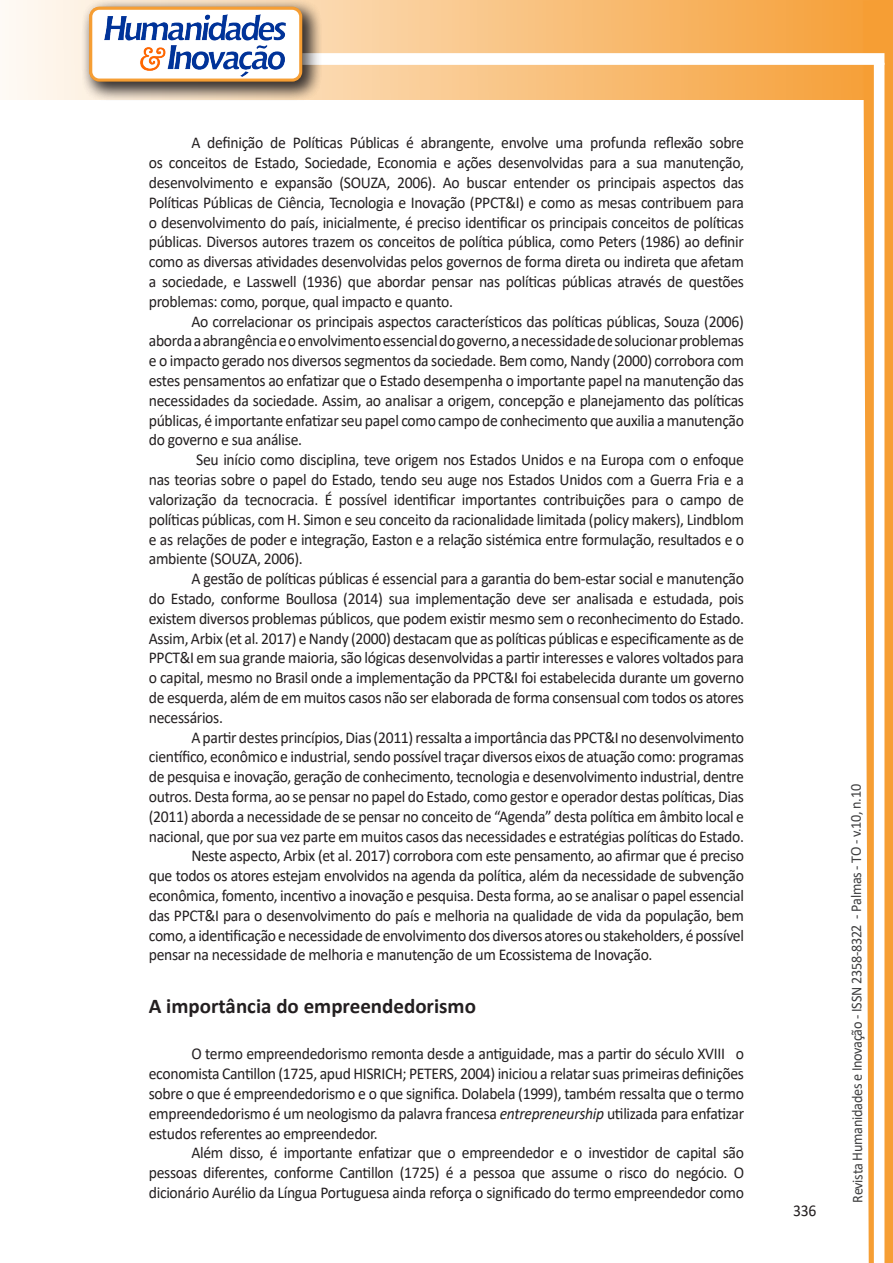
<style>
.page{position:relative;width:893px;height:1263px;background:#fff}
.page>*{position:absolute;margin:0;border:0;box-sizing:border-box;transform-origin:0 0}
.Titulo_2{font:700 21px "Calibri";color:#231f20}
.texto{font:16.5px/19.8px "Calibri";letter-spacing:-.02em;color:#231f20;text-align:justify;scale:.95 1}
.t1{font:15px "Calibri";letter-spacing:-.025em;color:#3e3e3f;scale:.95 1}
.s1{font-style:italic}
</style>
<div class="page">
<svg style="left:5px;top:0;width:858px;height:100px;background:#f9c484"></svg>
<div style="left:302px;top:53px;width:582px;height:12px;background:#fff;border:2px solid #fff"></div>
<svg style="left:863px;top:0;width:30px;height:1263px"></svg>
<div style="left:81px;top:0;width:241px;height:102px;background:#231f20;opacity:.75"></div>
<div style="left:91px;top:8px;width:210px;height:72px;background:#fff;border-radius:9px"></div>
<img style="left:104px;top:14px;width:181px;height:62px">
<div style="left:89px;top:7px;width:213px;height:75px;border:3px solid #f69e34;border-radius:9px"></div>
<p class="texto" style="left:149px;top:133px;width:628px;text-indent:43px">A definição de Políticas Públicas é abrangente, envolve uma profunda reflexão sobre os conceitos de Estado, Sociedade, Economia e ações desenvolvidas para a sua manutenção, desenvolvimento e expansão (SOUZA, 2006). Ao buscar entender os principais aspectos das Políticas Públicas de Ciência, Tecnologia e Inovação (PPCT&amp;I) e como as mesas contribuem para o desenvolvimento do país, inicialmente, é preciso identificar os principais conceitos de políticas públicas. Diversos autores trazem os conceitos de política pública, como Peters (1986) ao definir como as diversas atividades desenvolvidas pelos governos de forma direta ou indireta que afetam a sociedade, e Lasswell (1936) que abordar pensar nas políticas públicas através de questões problemas: como, porque, qual impacto e quanto.</p>
<p class="texto" style="left:149px;top:311px;width:628px;text-indent:43px">Ao correlacionar os principais aspectos característicos das políticas públicas, Souza (2006) aborda a abrangência e o envolvimento essencial do governo, a necessidade de solucionar problemas e o impacto gerado nos diversos segmentos da sociedade. Bem como, Nandy (2000) corrobora com estes pensamentos ao enfatizar que o Estado desempenha o importante papel na manutenção das necessidades da sociedade. Assim, ao analisar a origem, concepção e planejamento das políticas públicas, é importante enfatizar seu papel como campo de conhecimento que auxilia a manutenção do governo e sua análise.</p>
<p class="texto" style="left:149px;top:449px;width:628px;text-indent:47px">Seu início como disciplina, teve origem nos Estados Unidos e na Europa com o enfoque nas teorias sobre o papel do Estado, tendo seu auge nos Estados Unidos com a Guerra Fria e a valorização da tecnocracia. É possível identificar importantes contribuições para o campo de políticas públicas, com H. Simon e seu conceito da racionalidade limitada (policy makers), Lindblom e as relações de poder e integração, Easton e a relação sistémica entre formulação, resultados e o ambiente (SOUZA, 2006).</p>
<p class="texto" style="left:149px;top:568px;width:628px;text-indent:43px">A gestão de políticas públicas é essencial para a garantia do bem-estar social e manutenção do Estado, conforme Boullosa (2014) sua implementação deve ser analisada e estudada, pois existem diversos problemas públicos, que podem existir mesmo sem o reconhecimento do Estado.<br>Assim, Arbix (et al. 2017) e Nandy (2000) destacam que as políticas públicas e especificamente as de PPCT&amp;I em sua grande maioria, são lógicas desenvolvidas a partir interesses e valores voltados para o capital, mesmo no Brasil onde a implementação da PPCT&amp;I foi estabelecida durante um governo de esquerda, além de em muitos casos não ser elaborada de forma consensual com todos os atores necessários.</p>
<p class="texto" style="left:149px;top:727px;width:628px;text-indent:43px">A partir destes princípios, Dias (2011) ressalta a importância das PPCT&amp;I no desenvolvimento científico, econômico e industrial, sendo possível traçar diversos eixos de atuação como: programas de pesquisa e inovação, geração de conhecimento, tecnologia e desenvolvimento industrial, dentre outros. Desta forma, ao se pensar no papel do Estado, como gestor e operador destas políticas, Dias (2011) aborda a necessidade de se pensar no conceito de “Agenda” desta política em âmbito local e nacional, que por sua vez parte em muitos casos das necessidades e estratégias políticas do Estado.</p>
<p class="texto" style="left:149px;top:845px;width:628px;text-indent:43px">Neste aspecto, Arbix (et al. 2017) corrobora com este pensamento, ao afirmar que é preciso que todos os atores estejam envolvidos na agenda da política, além da necessidade de subvenção econômica, fomento, incentivo a inovação e pesquisa. Desta forma, ao se analisar o papel essencial das PPCT&amp;I para o desenvolvimento do país e melhoria na qualidade de vida da população, bem como, a identificação e necessidade de envolvimento dos diversos atores ou stakeholders, é possível pensar na necessidade de melhoria e manutenção de um Ecossistema de Inovação.</p>
<p class="Titulo_2" style="left:149px;top:991px;width:329px">A importância do empreendedorismo</p>
<p class="texto" style="left:149px;top:1043px;width:628px;text-indent:43px">O termo empreendedorismo remonta desde a antiguidade, mas a partir do século XVIII o economista Cantillon (1725, apud HISRICH; PETERS, 2004) iniciou a relatar suas primeiras definições sobre o que é empreendedorismo e o que significa. Dolabela (1999), também ressalta que o termo empreendedorismo é um neologismo da palavra francesa <span class="s1">entrepreneurship</span> utilizada para enfatizar estudos referentes ao empreendedor.</p>
<p class="texto" style="left:149px;top:1142px;width:628px;text-indent:43px">Além disso, é importante enfatizar que o empreendedor e o investidor de capital são pessoas diferentes, conforme Cantillon (1725) é a pessoa que assume o risco do negócio. O dicionário Aurélio da Língua Portuguesa ainda reforça o significado do termo empreendedor como</p>
<p class="texto" style="left:793px;top:1200px;width:26px">336</p>
<p class="t1" style="left:846px;top:1203px;width:442px;rotate:-90deg">Revista Humanidades e Inovação - ISSN 2358-8322 - Palmas - TO - v.10, n.10</p>
</div>
